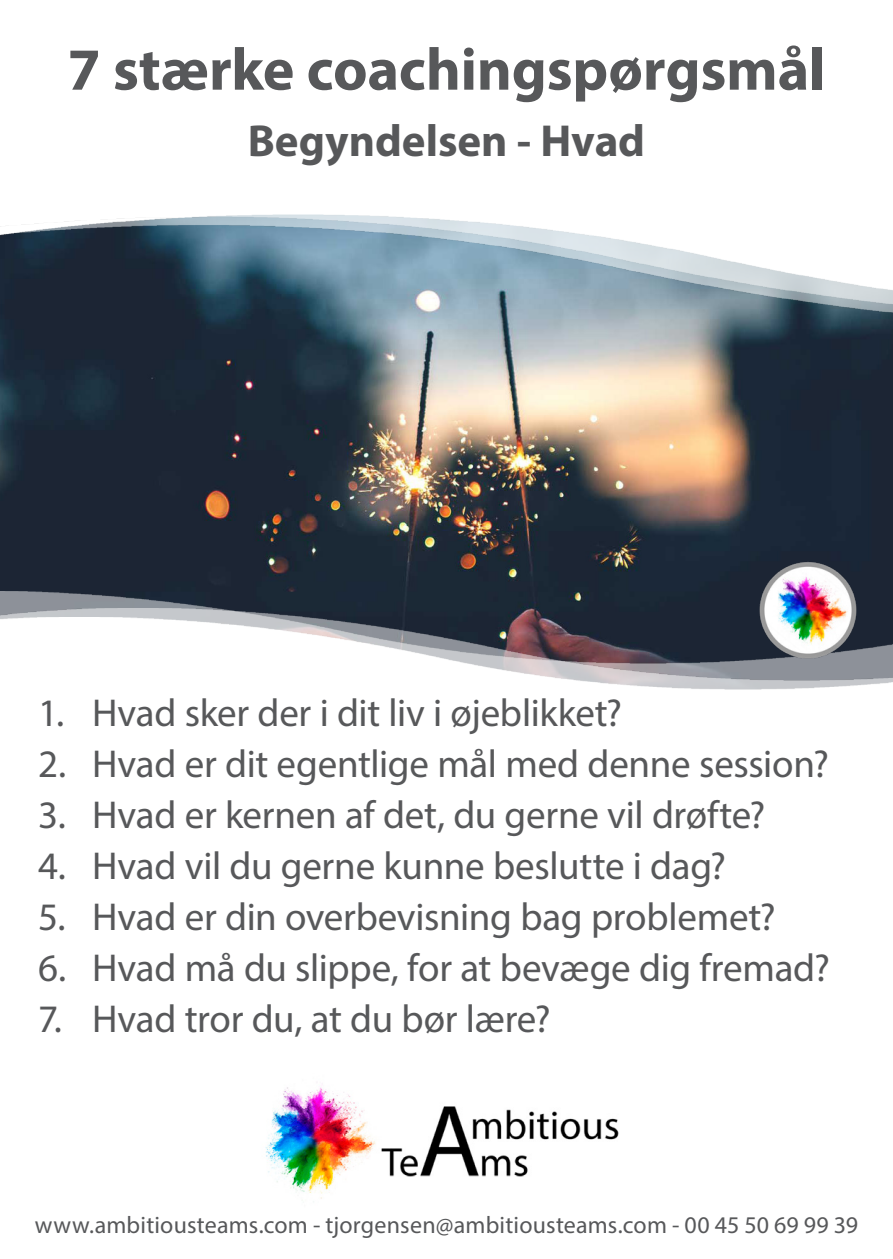
<style>
.page{position:relative;width:893px;height:1259px;background:#fff}
.page>*{position:absolute;margin:0;border:0;box-sizing:border-box;transform-origin:0 0}
.INDHOLD{font:700 60px "Myriad Pro";letter-spacing:-.005em;color:#57585a}
.INDHOLD-2{font:700 45px "Myriad Pro";color:#57585a}
.t1{font:39px "Myriad Pro";letter-spacing:-.005em;color:#57585a}
.t2{font:24px "Myriad Pro";letter-spacing:.005em;color:#57585a}
</style>
<div class="page">
<img style="left:265px;top:1087px;width:354px;height:112px">
<img style="left:0;top:325px;width:893px;height:266px">
<img style="left:0;top:591px;width:893px;height:17px">
<img style="left:0;top:608px;width:893px;height:82px">
<img style="left:0;top:214px;width:893px;height:111px">
<img style="left:750px;top:559px;width:117px;height:101px">
<p class="INDHOLD" style="left:67px;top:30px;width:759px">7 stærke coachingspørgsmål</p>
<p class="INDHOLD-2" style="left:248px;top:111px;width:399px">Begyndelsen - Hvad</p>
<p class="t1" style="left:38px;top:688px;width:585px">1. Hvad sker der i dit liv i øjeblikket?</p>
<p class="t1" style="left:38px;top:739px;width:792px">2. Hvad er dit egentlige mål med denne session?</p>
<p class="t1" style="left:38px;top:790px;width:729px">3. Hvad er kernen af det, du gerne vil drøfte?</p>
<p class="t1" style="left:38px;top:841px;width:689px">4. Hvad vil du gerne kunne beslutte i dag?</p>
<p class="t1" style="left:38px;top:892px;width:739px">5. Hvad er din overbevisning bag problemet?</p>
<p class="t1" style="left:38px;top:943px;width:793px">6. Hvad må du slippe, for at bevæge dig fremad?</p>
<p class="t1" style="left:38px;top:994px;width:514px">7. Hvad tror du, at du bør lære?</p>
<p class="t2" style="left:35px;top:1210px;width:825px">www.ambitiousteams.com - tjorgensen@ambitiousteams.com - 00 45 50 69 99 39</p>
</div>
